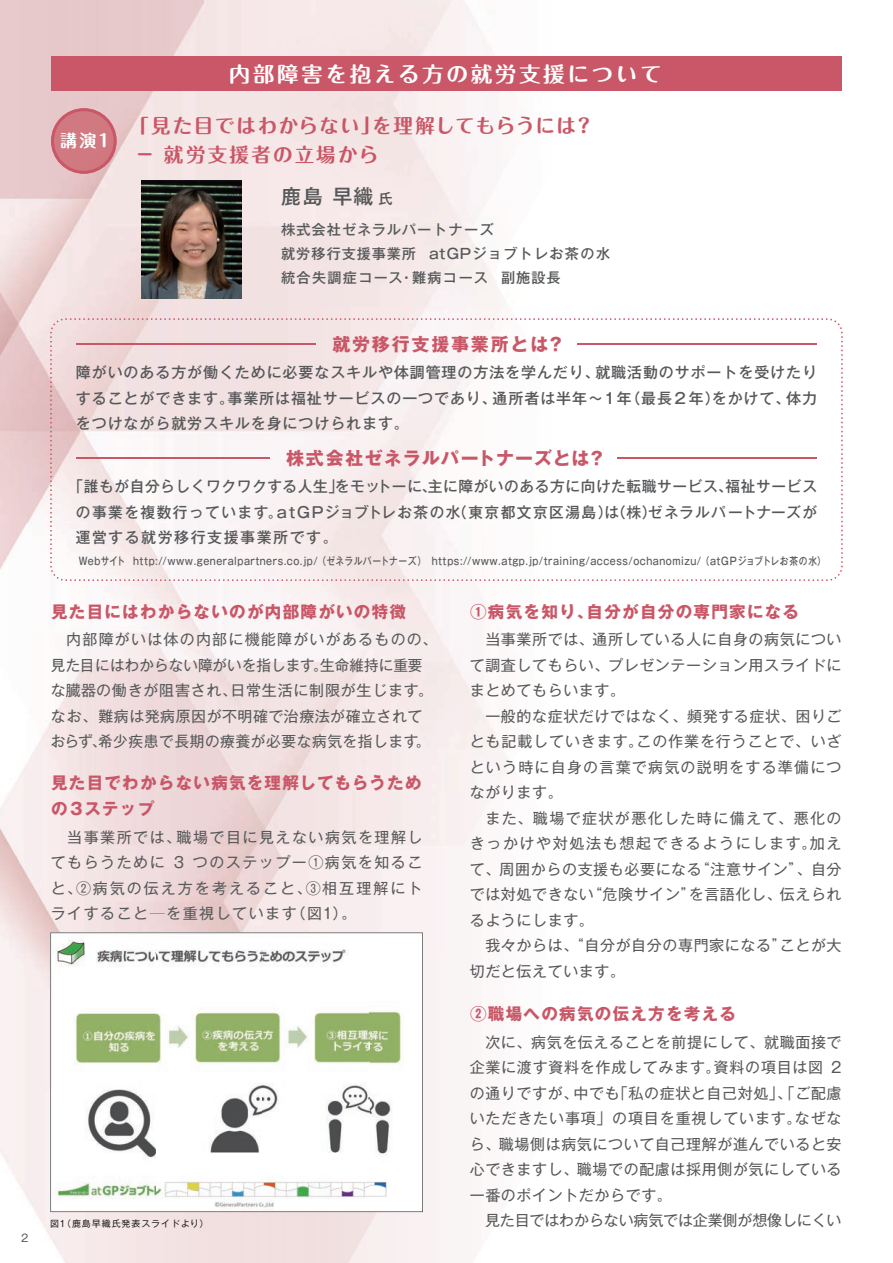
<style>
.page{position:relative;width:893px;height:1263px;background:#fff}
.page>*{position:absolute;margin:0;border:0;box-sizing:border-box;transform-origin:0 0}
.t1{font:21px "Maru Fo Pro Bold 90 pv RKSJ H";letter-spacing:.12em;color:#fff}
.t2{font:19.95px "Gothic MB101 Med 83 pv RKSJ H";color:#57585a}
.t3{font:19.5px/29.1px "Maru Fo Pro Bold 90 pv RKSJ H";letter-spacing:.085em;color:#c95767}
.t4{font:18px "Gothic MB101 Bold 83 pv RKSJ H";letter-spacing:.06em;color:#c95767}
.t5{font:18px "Gothic MB101 Bold 83 pv RKSJ H";letter-spacing:.1em;color:#c95767}
.t6{font:17.1px "Maru Fo Pro Bold 90 pv RKSJ H";color:#fff}
.t7{font:16.5px/25.5px "Gothic MB101 Bold 83 pv RKSJ H";letter-spacing:.08em;color:#c95767}
.t8{font:15px/25.5px "Gothic MB101 reg 83 pv RKSJ H";letter-spacing:.04em;color:#57585a}
.t9{font:15px/25.5px "Gothic MB101 Med 83 pv RKSJ H";letter-spacing:.06em;color:#57585a;text-align:justify}
.t10{font:15px "Gothic MB101 reg 83 pv RKSJ H";letter-spacing:-.01em;color:#57585a}
.t11{font:14.25px "Gothic MB101 Med 83 pv RKSJ H";letter-spacing:.08em;color:#57585a}
.t12{font:14.1px/23.9px "Gothic MB101 Med 83 pv RKSJ H";letter-spacing:.08em;color:#57585a}
.t13{font:10.5px "Gothic MB101 Med 83 pv RKSJ H";letter-spacing:.06em;color:#57585a;scale:.83 1}
.t14{font:10.5px "Gothic MB101 reg 83 pv RKSJ H";color:#57585a}
.t15{font:9px "Gothic MB101 reg 83 pv RKSJ H";letter-spacing:.1em;color:#231f20}
.s1{font-size:14.25px}
</style>
<div class="page">
<img style="left:0;top:0;width:753px;height:792px">
<img style="left:0;top:792px;width:446px;height:161px">
<div style="left:51px;top:57px;width:791px;height:34px;background:#c95767"></div>
<svg style="left:51px;top:108px;width:66px;height:66px;background:#d4858d"></svg>
<svg style="left:50px;top:318px;width:793px;height:263px"></svg>
<hr style="left:76px;top:343px;width:240px;height:1px;background:#c95767">
<hr style="left:76px;top:457px;width:194px;height:2px;background:#c95767">
<hr style="left:578px;top:343px;width:239px;height:1px;background:#c95767">
<svg style="left:50px;top:932px;width:373px;height:280px"></svg>
<img style="left:142px;top:181px;width:100px;height:117px">
<p class="t14" style="left:21px;top:1234px;width:9px">2</p>
<p class="t6" style="left:60px;top:135px;width:54px">講演１</p>
<h1 class="t1" style="left:229px;top:66px;width:435px">内部障害を抱える方の就労支援について</h1>
<h3 class="t3" style="left:129px;top:114px;width:466px">「見た目ではわからない」を理解してもらうには？－ 就労支援者の立場から</h3>
<h2 class="t2" style="left:281px;top:189px;width:113px">鹿島早織<span class="s1">氏</span></h2>
<p class="t11" style="left:281px;top:224px;width:214px">株式会社ゼネラルパートナーズ</p>
<p class="t12" style="left:281px;top:243px;width:331px">就労移行支援事業所 atGPジョブトレお茶の水統合失調症コース・難病コース 副施設長</p>
<p class="t5" style="left:332px;top:338px;width:234px">就労移行支援事業所とは？</p>
<p class="t9" style="left:76px;top:362px;width:743px">障がいのある方が働くために必要なスキルや体調管理の方法を学んだり、就職活動のサポートを受けたりすることができます。事業所は福祉サービスの一つであり、通所者は半年～1年（最長2 年）をかけて、体力をつけながら就労スキルを身につけられます。</p>
<p class="t4" style="left:286px;top:451px;width:321px">株式会社ゼネラルパートナーズとは？</p>
<p class="t9" style="left:76px;top:476px;width:743px;text-indent:-7px">「誰もが自分らしくワクワクする人生」をモットーに、主に障がいのある方に向けた転職サービス、福祉サービスの事業を複数行っています。atGPジョブトレお茶の水（東京都文京区湯島）は（株）ゼネラルパートナーズが運営する就労移行支援事業所です。</p>
<p class="t13" style="left:79px;top:557px;width:901px">Webサイト http://www.generalpartners.co.jp/ （ゼネラルパートナーズ）　https://www.atgp.jp/training/access/ochanomizu/ （atGPジョブトレお茶の水）</p>
<p class="t7" style="left:51px;top:601px;width:357px">見た目にはわからないのが内部障がいの特徴</p>
<p class="t8" style="left:51px;top:629px;width:388px">　内部障がいは体の内部に機能障がいがあるものの、見た目にはわからない障がいを指します。生命維持に重要な臓器の働きが阻害され、日常生活に制限が生じます。なお、難病は発病原因が不明確で治療法が確立されておらず、希少疾患で長期の療養が必要な病気を指します。</p>
<p class="t7" style="left:51px;top:773px;width:372px">見た目でわからない病気を理解してもらうための3ステップ</p>
<p class="t8" style="left:51px;top:826px;width:373px;text-align:justify">　当事業所では、職場で目に見えない病気を理解してもらうために 3 つのステップー①病気を知ること、②病気の伝え方を考えること、③相互理解にトライすること―を重視しています（図1）。</p>
<p class="t15" style="left:50px;top:1220px;width:160px">図1（鹿島早織氏発表スライドより）</p>
<p class="t7" style="left:470px;top:601px;width:331px">①病気を知り、自分が自分の専門家になる</p>
<p class="t8" style="left:470px;top:629px;width:373px">　当事業所では、通所している人に自身の病気について調査してもらい、プレゼンテーション用スライドにまとめてもらいます。<br>　一般的な症状だけではなく、頻発する症状、困りごとも記載していきます。この作業を行うことで、いざという時に自身の言葉で病気の説明をする準備につながります。<br>　また、職場で症状が悪化した時に備えて、悪化のきっかけや対処法も想起できるようにします。加えて、周囲からの支援も必要になる“注意サイン”、自分では対処できない“危険サイン”を言語化し、伝えられるようにします。<br>　我々からは、“自分が自分の専門家になる”ことが大切だと伝えています。</p>
<p class="t7" style="left:470px;top:1003px;width:267px">②職場への病気の伝え方を考える</p>
<p class="t8" style="left:470px;top:1031px;width:373px;text-align:justify">　次に、病気を伝えることを前提にして、就職面接で企業に渡す資料を作成してみます。資料の項目は図 2の通りですが、中でも「私の症状と自己対処」、「ご配慮いただきたい事項」の項目を重視しています。なぜなら、職場側は病気について自己理解が進んでいると安心できますし、職場での配慮は採用側が気にしている一番のポイントだからです。</p>
<p class="t10" style="left:485px;top:1215px;width:358px">見た目ではわからない病気では企業側が想像しにくい</p>
</div>
